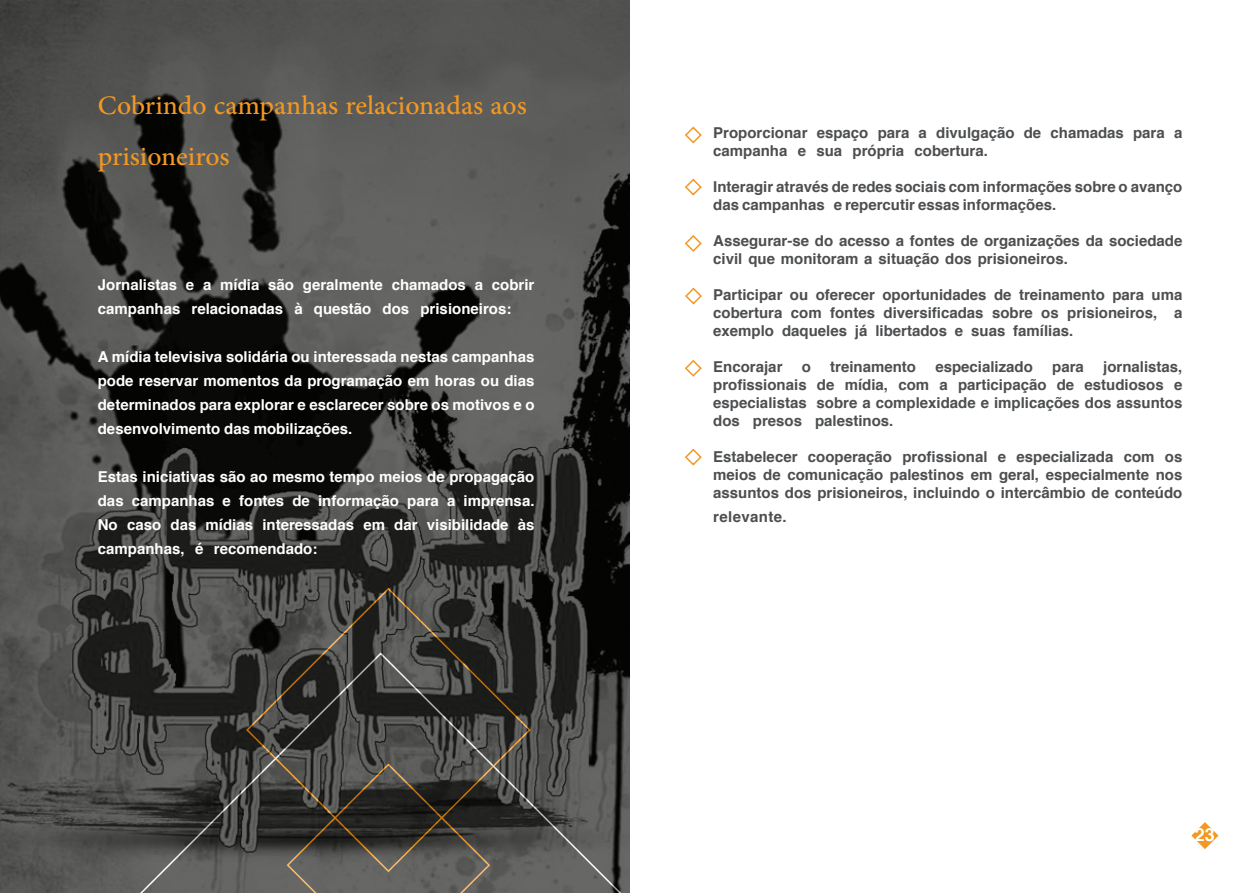
<style>
.page{position:relative;width:1259px;height:893px;background:#fff}
.page>*{position:absolute;margin:0;border:0;box-sizing:border-box;transform-origin:0 0}
.t1{font:37.5px/51px "Adobe Arabic";color:#f39822}
.t2{font:700 18px "Helvetica";color:#fff}
.t3{font:700 15px/18px "Helvetica";color:#4c4e50}
.t4{font:700 15px/24px "Helvetica";color:#fff;text-align:justify}
.t5{font:700 15px "Helvetica";letter-spacing:.025em;color:#4c4e50}
</style>
<div class="page">
<img style="left:0;top:0;width:629px;height:893px">
<svg style="left:245px;top:587px;width:287px;height:64px;background:#41423f"></svg>
<svg style="left:137px;top:651px;width:487px;height:242px;background:#454543"></svg>
<svg style="left:286px;top:762px;width:205px;height:131px;background:#494741"></svg>
<svg style="left:685px;top:126px;width:17px;height:18px"></svg>
<svg style="left:685px;top:178px;width:17px;height:18px"></svg>
<svg style="left:685px;top:235px;width:17px;height:17px"></svg>
<svg style="left:685px;top:287px;width:17px;height:18px"></svg>
<svg style="left:685px;top:359px;width:17px;height:18px"></svg>
<svg style="left:685px;top:448px;width:17px;height:18px"></svg>
<svg style="left:1191px;top:822px;width:27px;height:27px"></svg>
<p class="t1" style="left:98px;top:76px;width:430px">Cobrindo campanhas relacionadas aos prisioneiros</p>
<p class="t4" style="left:98px;top:273px;width:438px">Jornalistas e a mídia são geralmente chamados a cobrir campanhas relacionadas à questão dos prisioneiros:</p>
<p class="t4" style="left:98px;top:345px;width:438px">A mídia televisiva solidária ou interessada nestas campanhas pode reservar momentos da programação em horas ou dias determinados para explorar e esclarecer sobre os motivos e o desenvolvimento das mobilizações.</p>
<p class="t4" style="left:98px;top:465px;width:438px">Estas iniciativas são ao mesmo tempo meios de propagação das campanhas e fontes de informação para a imprensa.<br>No caso das mídias interessadas em dar visibilidade às campanhas, é recomendado:</p>
<p class="t3" style="left:713px;top:124px;width:470px">Proporcionar espaço para a divulgação de chamadas para a campanha e sua própria cobertura.</p>
<p class="t3" style="left:713px;top:178px;width:471px">Interagir através de redes sociais com informações sobre o avanço das campanhas e repercutir essas informações.</p>
<p class="t3" style="left:713px;top:232px;width:470px">Assegurar-se do acesso a fontes de organizações da sociedade civil que monitoram a situação dos prisioneiros.</p>
<p class="t3" style="left:713px;top:286px;width:470px;text-align:justify">Participar ou oferecer oportunidades de treinamento para uma cobertura com fontes diversificadas sobre os prisioneiros, a exemplo daqueles já libertados e suas famílias.</p>
<p class="t3" style="left:713px;top:358px;width:71px">Encorajar</p>
<p class="t3" style="left:802px;top:358px;width:11px">o</p>
<p class="t3" style="left:830px;top:358px;width:87px">treinamento</p>
<p class="t3" style="left:935px;top:358px;width:99px">especializado</p>
<p class="t3" style="left:1052px;top:358px;width:33px">para</p>
<p class="t3" style="left:713px;top:358px;width:471px;text-align:justify;text-indent:390px">jornalistas, profissionais de mídia, com a participação de estudiosos e especialistas sobre a complexidade e implicações dos assuntos dos presos palestinos.</p>
<p class="t3" style="left:713px;top:448px;width:471px;text-align:justify">Estabelecer cooperação profissional e especializada com os meios de comunicação palestinos em geral, especialmente nos assuntos dos prisioneiros, incluindo o intercâmbio de conteúdo</p>
<p class="t5" style="left:713px;top:505px;width:75px">relevante.</p>
<p class="t2" style="left:1195px;top:820px;width:22px">23</p>
</div>
